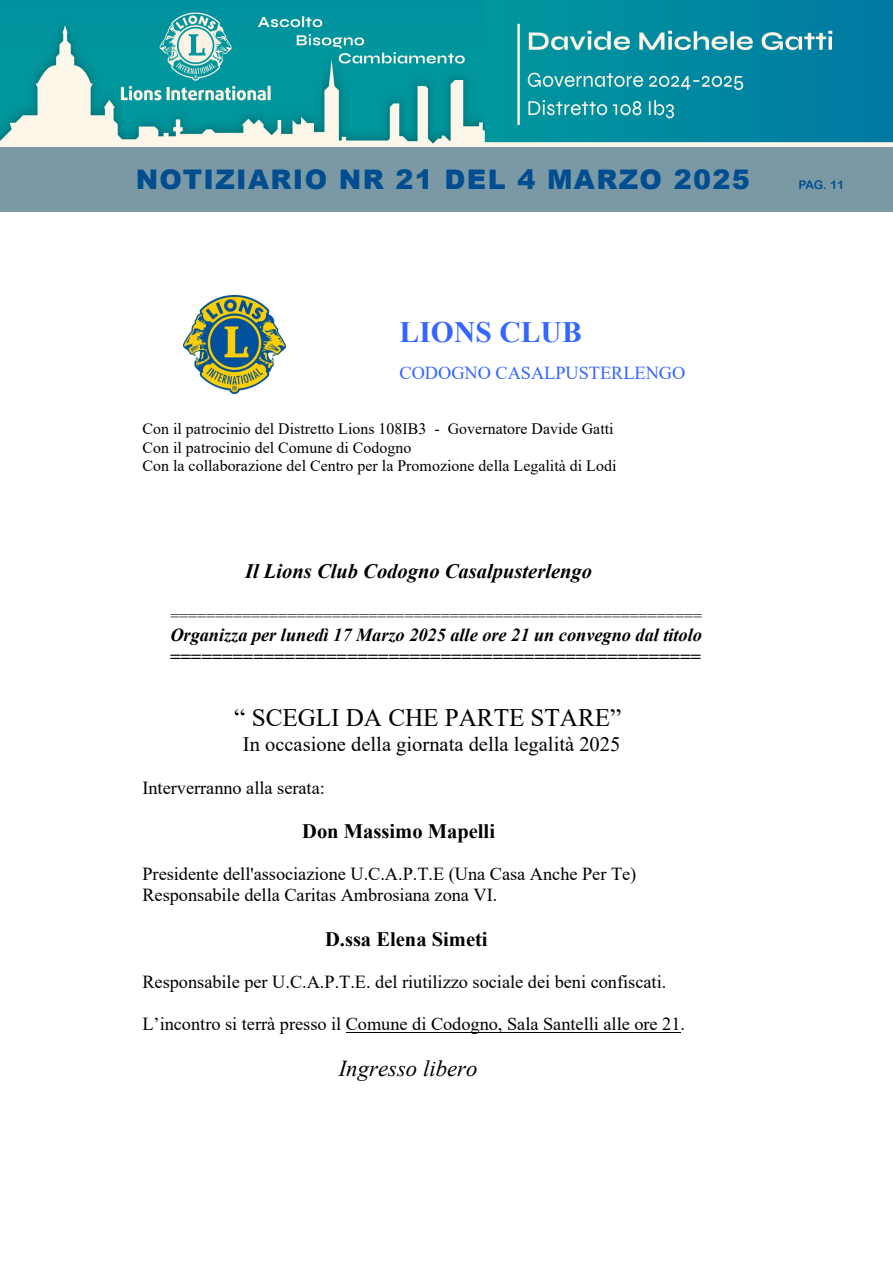
<style>
.page{position:relative;width:893px;height:1263px;background:#fff}
.page>*{position:absolute;margin:0;border:0;box-sizing:border-box;transform-origin:0 0}
.t1{font:700 29.55px "Times New Roman";color:#36f}
.t2{font:900 27px "Arial";letter-spacing:.05em;color:#004e90}
.t3{font:25.2px "Times New Roman";letter-spacing:-.005em;color:#000}
.t4{font:italic 22.8px "Times New Roman";color:#000}
.t5{font:20.55px "Times New Roman";color:#000}
.t6{font:italic 700 20.55px "Times New Roman";color:#000}
.t7{font:700 20.55px "Times New Roman";color:#000}
.t8{font:18.3px/21.1px "Times New Roman";color:#000}
.t9{font:italic 700 18.3px/21.1px "Times New Roman";color:#000}
.t10{font:18.3px "Times New Roman";letter-spacing:-.005em;color:#36f}
.t11{font:15.9px/18.3px "Times New Roman";letter-spacing:.005em;color:#000}
.t12{font:12px "Arial Rounded MT Bold";color:#004e90}
</style>
<div class="page">
<div style="left:0;top:147px;width:893px;height:65px;background:#7b99a4"></div>
<img style="left:0;top:0;width:893px;height:147px">
<hr style="left:346px;top:1032px;width:334px;height:1px;background:#000">
<img style="left:183px;top:296px;width:103px;height:97px">
<h2 class="t2" style="left:136px;top:170px;width:616px">NOTIZIARIO NR 21 DEL 4 MARZO 2025</h2>
<p class="t12" style="left:799px;top:180px;width:47px">PAG. 11</p>
<h1 class="t1" style="left:400px;top:316px;width:184px">LIONS CLUB</h1>
<p class="t10" style="left:400px;top:362px;width:287px">CODOGNO CASALPUSTERLENGO</p>
<p class="t11" style="left:142px;top:420px;width:475px">Con il patrocinio del Distretto Lions 108IB3 - Governatore Davide Gatti<br>Con il patrocinio del Comune di Codogno<br>Con la collaborazione del Centro per la Promozione della Legalità di Lodi</p>
<p class="t6" style="left:245px;top:560px;width:349px">Il Lions Club Codogno Casalpusterlengo</p>
<p class="t11" style="left:170px;top:606px;width:533px">===========================================================</p>
<p class="t9" style="left:170px;top:625px;width:534px">Organizza per lunedì 17 Marzo 2025 alle ore 21 un convegno dal titolo ===================================================</p>
<h3 class="t3" style="left:234px;top:704px;width:388px">“ SCEGLI DA CHE PARTE STARE”</h3>
<p class="t5" style="left:243px;top:733px;width:379px">In occasione della giornata della legalità 2025</p>
<p class="t8" style="left:142px;top:777px;width:184px">Interverranno alla serata:</p>
<p class="t7" style="left:302px;top:819px;width:194px">Don Massimo Mapelli</p>
<p class="t8" style="left:142px;top:863px;width:495px">Presidente dell'associazione U.C.A.P.T.E (Una Casa Anche Per Te)<br>Responsabile della Caritas Ambrosiana zona VI.</p>
<p class="t7" style="left:325px;top:927px;width:164px">D.ssa Elena Simeti</p>
<p class="t8" style="left:142px;top:971px;width:525px">Responsabile per U.C.A.P.T.E. del riutilizzo sociale dei beni confiscati.</p>
<p class="t8" style="left:142px;top:1013px;width:544px">L’incontro si terrà presso il Comune di Codogno, Sala Santelli alle ore 21.</p>
<p class="t4" style="left:339px;top:1056px;width:140px">Ingresso libero</p>
</div>
